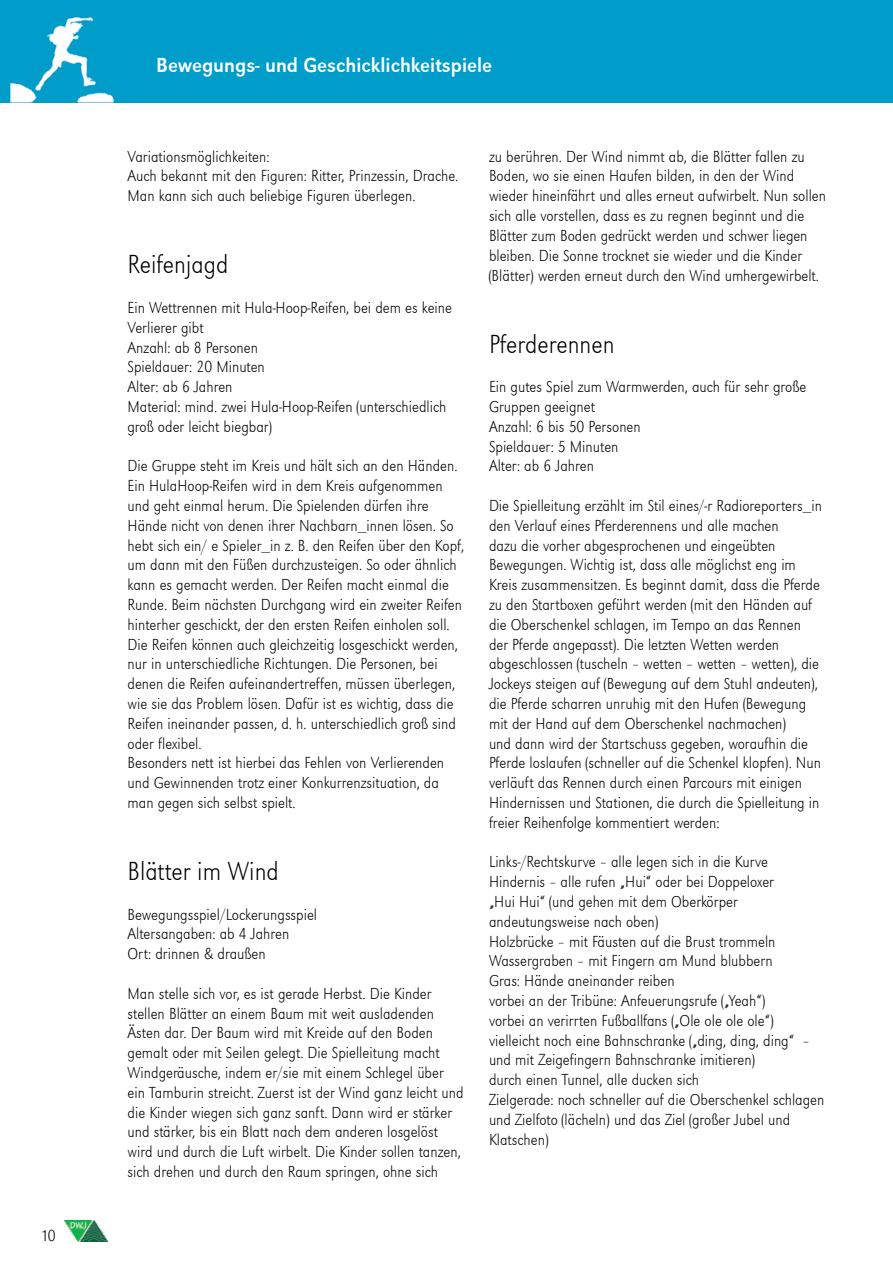
<style>
.page{position:relative;width:893px;height:1263px;background:#fff}
.page>*{position:absolute;margin:0;border:0;box-sizing:border-box;transform-origin:0 0}
.t1{font:27px "URW Grotesk T Extr Ligh Extr Narr";color:#000}
.t2{font:21px "URW Grotesk T Regu Narr";color:#fff}
.t3{font:16.5px/19.8px "URW Grotesk T Extr Ligh Extr Narr";color:#000}
</style>
<div class="page">
<img style="left:64px;top:1220px;width:43px;height:22px">
<div style="left:0;top:0;width:893px;height:102px;background:#009cca"></div>
<img style="left:10px;top:16px;width:105px;height:86px">
<p class="t3" style="left:40px;top:1225px;width:17px">10</p>
<p class="t2" style="left:156px;top:52px;width:337px">Bewegungs- und Geschicklichkeitspiele</p>
<p class="t3" style="left:128px;top:146px;width:332px">Variationsmöglichkeiten:<br>Auch bekannt mit den Figuren: Ritter, Prinzessin, Drache.<br>Man kann sich auch beliebige Figuren überlegen.</p>
<h1 class="t1" style="left:128px;top:249px;width:102px">Reifenjagd</h1>
<p class="t3" style="left:128px;top:297px;width:326px">Ein Wettrennen mit Hula-Hoop-Reifen, bei dem es keine<br>Verlierer gibt<br>Anzahl: ab 8 Personen<br>Spieldauer: 20 Minuten<br>Alter: ab 6 Jahren<br>Material: mind. zwei Hula-Hoop-Reifen (unterschiedlich groß oder leicht biegbar)</p>
<p class="t3" style="left:128px;top:456px;width:338px">Die Gruppe steht im Kreis und hält sich an den Händen.<br>Ein HulaHoop-Reifen wird in dem Kreis aufgenommen und geht einmal herum. Die Spielenden dürfen ihre Hände nicht von denen ihrer Nachbarn_innen lösen. So hebt sich ein/ e Spieler_in z. B. den Reifen über den Kopf, um dann mit den Füßen durchzusteigen. So oder ähnlich kann es gemacht werden. Der Reifen macht einmal die Runde. Beim nächsten Durchgang wird ein zweiter Reifen hinterher geschickt, der den ersten Reifen einholen soll.<br>Die Reifen können auch gleichzeitig losgeschickt werden, nur in unterschiedliche Richtungen. Die Personen, bei denen die Reifen aufeinandertreffen, müssen überlegen, wie sie das Problem lösen. Dafür ist es wichtig, dass die Reifen ineinander passen, d. h. unterschiedlich groß sind oder flexibel.<br>Besonders nett ist hierbei das Fehlen von Verlierenden und Gewinnenden trotz einer Konkurrenzsituation, da man gegen sich selbst spielt.</p>
<h1 class="t1" style="left:128px;top:855px;width:153px">Blätter im Wind</h1>
<p class="t3" style="left:128px;top:904px;width:191px">Bewegungsspiel/Lockerungsspiel<br>Altersangaben: ab 4 Jahren<br>Ort: drinnen &amp; draußen</p>
<p class="t3" style="left:128px;top:983px;width:338px">Man stelle sich vor, es ist gerade Herbst. Die Kinder stellen Blätter an einem Baum mit weit ausladenden Ästen dar. Der Baum wird mit Kreide auf den Boden gemalt oder mit Seilen gelegt. Die Spielleitung macht Windgeräusche, indem er/sie mit einem Schlegel über ein Tamburin streicht. Zuerst ist der Wind ganz leicht und die Kinder wiegen sich ganz sanft. Dann wird er stärker und stärker, bis ein Blatt nach dem anderen losgelöst wird und durch die Luft wirbelt. Die Kinder sollen tanzen, sich drehen und durch den Raum springen, ohne sich</p>
<p class="t3" style="left:489px;top:146px;width:339px">zu berühren. Der Wind nimmt ab, die Blätter fallen zu Boden, wo sie einen Haufen bilden, in den der Wind wieder hineinfährt und alles erneut aufwirbelt. Nun sollen sich alle vorstellen, dass es zu regnen beginnt und die Blätter zum Boden gedrückt werden und schwer liegen bleiben. Die Sonne trocknet sie wieder und die Kinder (Blätter) werden erneut durch den Wind umhergewirbelt.</p>
<h1 class="t1" style="left:489px;top:328px;width:127px">Pferderennen</h1>
<p class="t3" style="left:489px;top:377px;width:319px">Ein gutes Spiel zum Warmwerden, auch für sehr große<br>Gruppen geeignet<br>Anzahl: 6 bis 50 Personen<br>Spieldauer: 5 Minuten<br>Alter: ab 6 Jahren</p>
<p class="t3" style="left:489px;top:495px;width:334px">Die Spielleitung erzählt im Stil eines/-r Radioreporters_in den Verlauf eines Pferderennens und alle machen<br>dazu die vorher abgesprochenen und eingeübten Bewegungen. Wichtig ist, dass alle möglichst eng im Kreis zusammensitzen. Es beginnt damit, dass die Pferde zu den Startboxen geführt werden (mit den Händen auf die Oberschenkel schlagen, im Tempo an das Rennen der Pferde angepasst). Die letzten Wetten werden abgeschlossen (tuscheln – wetten – wetten – wetten), die Jockeys steigen auf (Bewegung auf dem Stuhl andeuten), die Pferde scharren unruhig mit den Hufen (Bewegung mit der Hand auf dem Oberschenkel nachmachen)<br>und dann wird der Startschuss gegeben, woraufhin die Pferde loslaufen (schneller auf die Schenkel klopfen). Nun verläuft das Rennen durch einen Parcours mit einigen Hindernissen und Stationen, die durch die Spielleitung in freier Reihenfolge kommentiert werden:</p>
<p class="t3" style="left:489px;top:852px;width:337px">Links-/Rechtskurve – alle legen sich in die Kurve Hindernis – alle rufen „Hui“ oder bei Doppeloxer<br>„Hui Hui“ (und gehen mit dem Oberkörper andeutungsweise nach oben)<br>Holzbrücke – mit Fäusten auf die Brust trommeln Wassergraben – mit Fingern am Mund blubbern<br>Gras: Hände aneinander reiben<br>vorbei an der Tribüne: Anfeuerungsrufe („Yeah“)<br>vorbei an verirrten Fußballfans („Ole ole ole ole“) vielleicht noch eine Bahnschranke („ding, ding, ding“ – und mit Zeigefingern Bahnschranke imitieren)<br>durch einen Tunnel, alle ducken sich<br>Zielgerade: noch schneller auf die Oberschenkel schlagen und Zielfoto (lächeln) und das Ziel (großer Jubel und Klatschen)</p>
</div>
